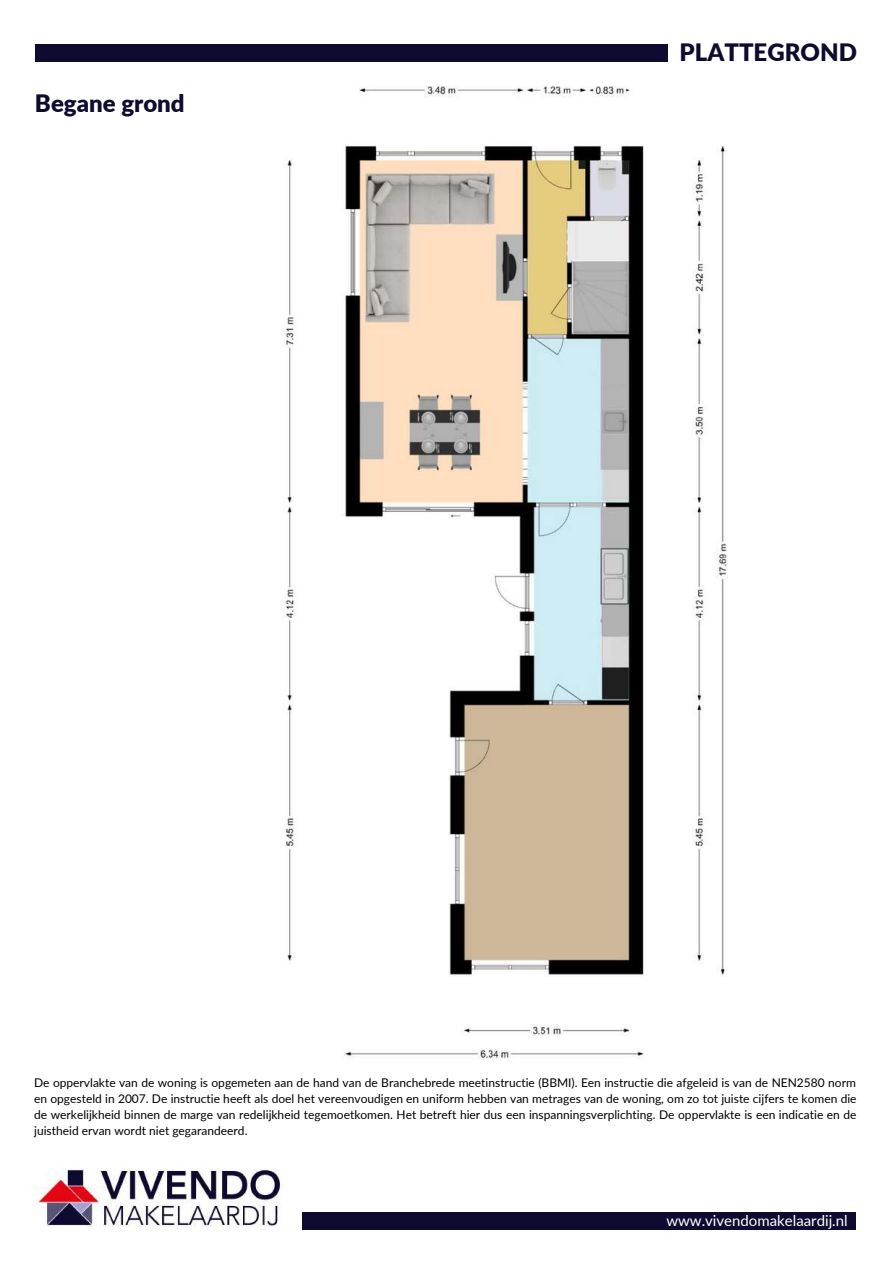
<style>
.page{position:relative;width:893px;height:1264px;background:#fff}
.page>*{position:absolute;margin:0;border:0;box-sizing:border-box;transform-origin:0 0}
.t1{font:900 24px "Lato";color:#0f0b30}
.t2{font:15px "Lato";color:#fff}
.t3{font:12px/16px "Lato";color:#000;text-align:justify}
</style>
<div class="page">
<img style="left:34px;top:1163px;width:249px;height:64px">
<div style="left:436px;top:44px;width:231px;height:18px;background:#0f0b30"></div>
<div style="left:208px;top:44px;width:231px;height:18px;background:#0f0b30"></div>
<div style="left:35px;top:44px;width:231px;height:18px;background:#0f0b30"></div>
<div style="left:302px;top:1211px;width:231px;height:18px;background:#0f0b30"></div>
<div style="left:498px;top:1211px;width:231px;height:18px;background:#0f0b30"></div>
<div style="left:624px;top:1211px;width:231px;height:18px;background:#0f0b30"></div>
<img style="left:283px;top:86px;width:445px;height:974px">
<h1 class="t1" style="left:35px;top:88px;width:151px">Begane grond</h1>
<h1 class="t1" style="left:679px;top:37px;width:179px">PLATTEGROND</h1>
<p class="t3" style="left:34px;top:1074px;width:823px">De oppervlakte van de woning is opgemeten aan de hand van de Branchebrede meetinstructie (BBMI). Een instructie die afgeleid is van de NEN2580 norm en opgesteld in 2007. De instructie heeft als doel het vereenvoudigen en uniform hebben van metrages van de woning, om zo tot juiste cijfers te komen die de werkelijkheid binnen de marge van redelijkheid tegemoetkomen. Het betreft hier dus een inspanningsverplichting. De oppervlakte is een indicatie en de juistheid ervan wordt niet gegarandeerd.</p>
<p class="t2" style="left:666px;top:1210px;width:183px">www.vivendomakelaardij.nl</p>
</div>
